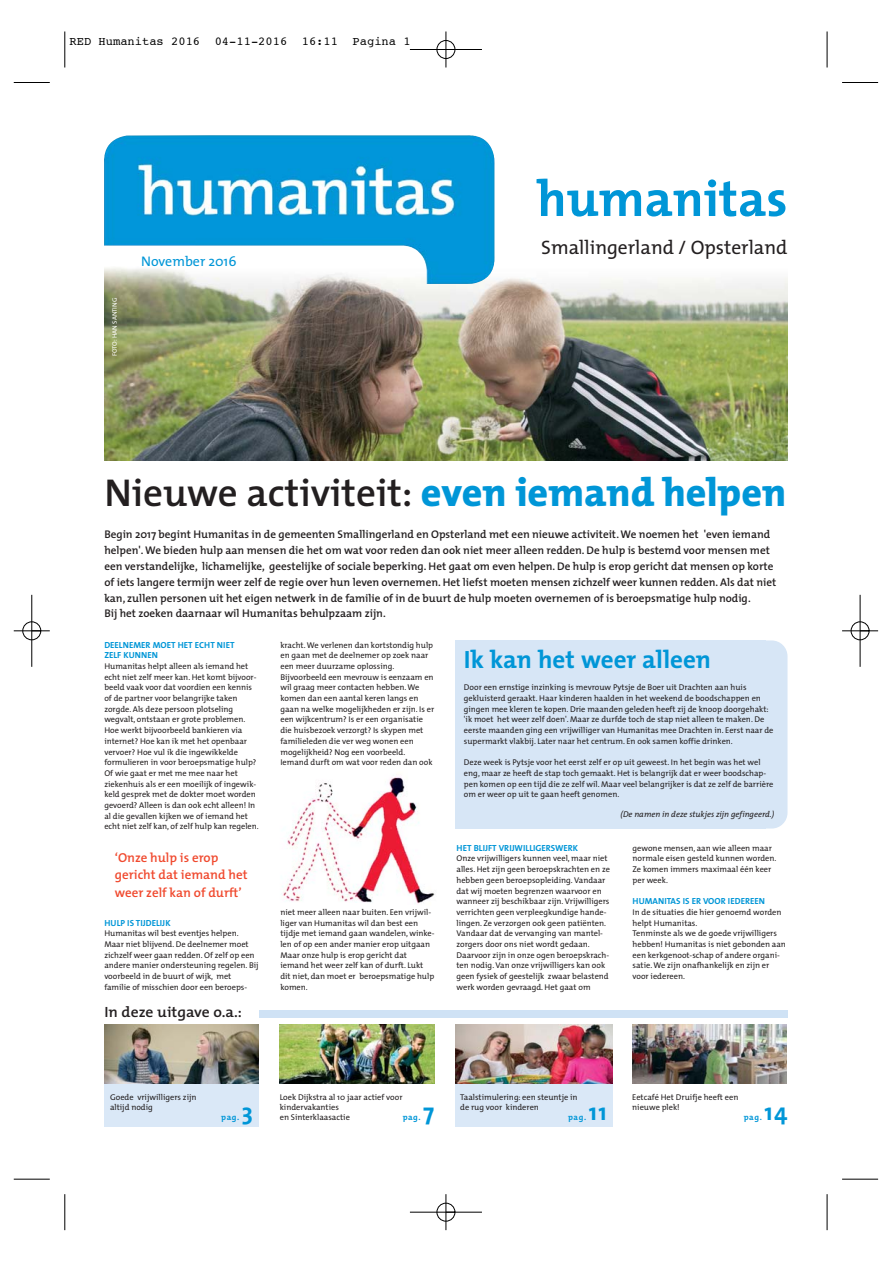
<style>
.page{position:relative;width:893px;height:1263px;background:#fff}
.page>*{position:absolute;margin:0;border:0;box-sizing:border-box;transform-origin:0 0}
.t1{font:700 51.15px "The Mix";color:#0096d7}
.t2{font:600 39px "The Mix";color:#231f20}
.t3{font:700 25.05px "The Mix";color:#0096d7}
.t4{font:700 24.15px "The Mix";color:#0096d7}
.t5{font:19.5px "The Mix";color:#231f20}
.t6{font:600 14.85px "The Mix";color:#231f20;scale:1.05 1}
.t7{font:13.95px "The Mix";color:#0096d7}
.t8{font:600 13.05px/17.7px "The Mix";color:#f0492e}
.t9{font:12.15px "Courier";color:#000}
.t10{font:600 11.1px/15.8px "The Mix";color:#231f20}
.t11{font:700 8.85px/10.6px "The Mix";color:#0096d7}
.t12{font:8.4px/10.6px "The Mix";color:#231f20}
.t13{font:italic 8.4px "The Mix";color:#231f20}
.t14{font:700 8.4px "The Mix";letter-spacing:.06em;color:#0096d7}
.t15{font:6.45px "The Mix";color:#fff}
.s1{font-weight:800;font-size:40.05px;color:#0096d7}
</style>
<div class="page">
<img style="left:104px;top:277px;width:683px;height:183px">
<img style="left:104px;top:135px;width:390px;height:149px">
<img style="left:104px;top:1024px;width:154px;height:60px">
<div style="left:104px;top:1084px;width:154px;height:42px;background:#dae8f7"></div>
<div style="left:455px;top:1084px;width:157px;height:42px;background:#dae8f7"></div>
<img style="left:280px;top:1024px;width:154px;height:60px">
<img style="left:455px;top:1024px;width:157px;height:60px">
<img style="left:632px;top:1024px;width:154px;height:60px">
<div style="left:258px;top:1010px;width:529px;height:7px;background:#cfe2f5"></div>
<div style="left:455px;top:640px;width:332px;height:189px;background:#d7e6f6;border-radius:16px"></div>
<img style="left:282px;top:776px;width:153px;height:128px">
<hr style="left:65px;top:32px;width:1px;height:36px;background:#000">
<hr style="left:14px;top:82px;width:36px;height:1px;background:#000">
<hr style="left:826px;top:32px;width:1px;height:36px;background:#000">
<hr style="left:842px;top:82px;width:36px;height:1px;background:#000">
<hr style="left:65px;top:1194px;width:1px;height:36px;background:#000">
<hr style="left:14px;top:1179px;width:36px;height:1px;background:#000">
<hr style="left:826px;top:1194px;width:1px;height:36px;background:#000">
<hr style="left:842px;top:1179px;width:36px;height:1px;background:#000">
<div style="left:436px;top:40px;width:19px;height:19px;border:1px solid #fff;border-radius:50%"></div>
<div style="left:436px;top:1203px;width:19px;height:19px;border:1px solid #fff;border-radius:50%"></div>
<div style="left:22px;top:621px;width:19px;height:19px;border:1px solid #fff;border-radius:50%"></div>
<div style="left:850px;top:621px;width:19px;height:19px;border:1px solid #fff;border-radius:50%"></div>
<hr style="left:410px;top:49px;width:72px;height:1px;background:#000">
<hr style="left:410px;top:1212px;width:72px;height:1px;background:#000">
<hr style="left:32px;top:595px;width:1px;height:72px;background:#000">
<hr style="left:859px;top:595px;width:1px;height:72px;background:#000">
<hr style="left:445px;top:32px;width:1px;height:36px;background:#000">
<hr style="left:445px;top:1194px;width:1px;height:36px;background:#000">
<hr style="left:14px;top:631px;width:36px;height:1px;background:#000">
<hr style="left:842px;top:631px;width:36px;height:1px;background:#000">
<div style="left:437px;top:40px;width:18px;height:19px;border:1px solid #000;border-radius:50%"></div>
<div style="left:437px;top:1203px;width:18px;height:18px;border:1px solid #000;border-radius:50%"></div>
<div style="left:23px;top:622px;width:18px;height:18px;border:1px solid #000;border-radius:50%"></div>
<div style="left:850px;top:622px;width:19px;height:18px;border:1px solid #000;border-radius:50%"></div>
<h3 class="t9" style="left:70px;top:36px;width:342px">RED Humanitas 2016 04-11-2016 16:11 Pagina 1</h3>
<p class="t15" style="left:112px;top:356px;width:60px;rotate:-90deg">FOTO: HAN SANTING</p>
<h3 class="t7" style="left:141px;top:255px;width:97px">November 2016</h3>
<h1 class="t1" style="left:537px;top:174px;width:252px">humanitas</h1>
<h3 class="t5" style="left:541px;top:238px;width:248px">Smallingerland / Opsterland</h3>
<h2 class="t2" style="left:104px;top:474px;width:683px">Nieuwe activiteit: <span class="s1">even iemand helpen</span></h2>
<p class="t10" style="left:104px;top:528px;width:673px">Begin 2017 begint Humanitas in de gemeenten Smallingerland en Opsterland met een nieuwe activiteit. We noemen het 'even iemand helpen'. We bieden hulp aan mensen die het om wat voor reden dan ook niet meer alleen redden. De hulp is bestemd voor mensen met een verstandelijke, lichamelijke, geestelijke of sociale beperking. Het gaat om even helpen. De hulp is erop gericht dat mensen op korte of iets langere termijn weer zelf de regie over hun leven overnemen. Het liefst moeten mensen zichzelf weer kunnen redden. Als dat niet kan, zullen personen uit het eigen netwerk in de familie of in de buurt de hulp moeten overnemen of is beroepsmatige hulp nodig.<br>Bij het zoeken daarnaar wil Humanitas behulpzaam zijn.</p>
<p class="t11" style="left:104px;top:640px;width:132px">DEELNEMER MOET HET ECHT NIET<br>ZELF KUNNEN</p>
<p class="t12" style="left:104px;top:662px;width:156px">Humanitas helpt alleen als iemand het echt niet zelf meer kan. Het komt bijvoor&shy;beeld vaak voor dat voordien een kennis of de partner voor belangrijke taken zorgde. Als deze persoon plotseling wegvalt, ontstaan er grote problemen.<br>Hoe werkt bijvoorbeeld bankieren via internet? Hoe kan ik met het openbaar vervoer? Hoe vul ik die ingewikkelde formulieren in voor beroepsmatige hulp?<br>Of wie gaat er met me mee naar het ziekenhuis als er een moeilijk of ingewik&shy;keld gesprek met de dokter moet worden gevoerd? Alleen is dan ook echt alleen! In al die gevallen kijken we of iemand het echt niet zelf kan, of zelf hulp kan regelen.</p>
<h3 class="t8" style="left:115px;top:850px;width:134px">‘Onze hulp is erop gericht dat iemand het weer zelf kan of durft’</h3>
<p class="t11" style="left:104px;top:918px;width:68px">HULP IS TIJDELIJK</p>
<p class="t12" style="left:104px;top:929px;width:156px">Humanitas wil best eventjes helpen.<br>Maar niet blijvend. De deelnemer moet zichzelf weer gaan redden. Of zelf op een andere manier ondersteuning regelen. Bij voorbeeld in de buurt of wijk, met familie of misschien door een beroeps-</p>
<h3 class="t6" style="left:104px;top:1005px;width:132px">In deze uitgave o.a.:</h3>
<p class="t12" style="left:280px;top:640px;width:155px">kracht. We verlenen dan kortstondig hulp en gaan met de deelnemer op zoek naar een meer duurzame oplossing.<br>Bijvoorbeeld een mevrouw is eenzaam en wil graag meer contacten hebben. We komen dan een aantal keren langs en gaan na welke mogelijkheden er zijn. Is er een wijkcentrum? Is er een organisatie die huisbezoek verzorgt? Is skypen met familieleden die ver weg wonen een mogelijkheid? Nog een voorbeeld.<br>Iemand durft om wat voor reden dan ook</p>
<p class="t12" style="left:280px;top:908px;width:156px">niet meer alleen naar buiten. Een vrijwil&shy;liger van Humanitas wil dan best een tijdje met iemand gaan wandelen, winke&shy;len of op een ander manier erop uitgaan Maar onze hulp is erop gericht dat iemand het weer zelf kan of durft. Lukt dit niet, dan moet er beroepsmatige hulp komen.</p>
<h3 class="t3" style="left:464px;top:648px;width:249px">Ik kan het weer alleen</h3>
<p class="t12" style="left:464px;top:683px;width:311px">Door een ernstige inzinking is mevrouw Pytsje de Boer uit Drachten aan huis gekluisterd geraakt. Haar kinderen haalden in het weekend de boodschappen en gingen mee kleren te kopen. Drie maanden geleden heeft zij de knoop doorgehakt: 'ik moet het weer zelf doen'. Maar ze durfde toch de stap niet alleen te maken. De eerste maanden ging een vrijwilliger van Humanitas mee Drachten in. Eerst naar de supermarkt vlakbij. Later naar het centrum. En ook samen koffie drinken.</p>
<p class="t12" style="left:464px;top:758px;width:311px">Deze week is Pytsje voor het eerst zelf er op uit geweest. In het begin was het wel eng, maar ze heeft de stap toch gemaakt. Het is belangrijk dat er weer boodschap&shy;pen komen op een tijd die ze zelf wil. Maar veel belangrijker is dat ze zelf de barrière om er weer op uit te gaan heeft genomen.</p>
<p class="t13" style="left:620px;top:810px;width:155px">(De namen in deze stukjes zijn gefingeerd.)</p>
<p class="t11" style="left:456px;top:844px;width:123px">HET BLIJFT VRIJWILLIGERSWERK</p>
<p class="t12" style="left:456px;top:854px;width:155px">Onze vrijwilligers kunnen veel, maar niet alles. Het zijn geen beroepskrachten en ze hebben geen beroepsopleiding. Vandaar dat wij moeten begrenzen waarvoor en wanneer zij beschikbaar zijn. Vrijwilligers verrichten geen verpleegkundige hande&shy;lingen. Ze verzorgen ook geen patiënten.<br>Vandaar dat de vervanging van mantel&shy;zorgers door ons niet wordt gedaan.<br>Daarvoor zijn in onze ogen beroepskrach&shy;ten nodig. Van onze vrijwilligers kan ook geen fysiek of geestelijk zwaar belastend werk worden gevraagd. Het gaat om</p>
<p class="t12" style="left:632px;top:844px;width:145px">gewone mensen, aan wie alleen maar normale eisen gesteld kunnen worden.<br>Ze komen immers maximaal één keer per week.</p>
<p class="t11" style="left:632px;top:897px;width:134px">HUMANITAS IS ER VOOR IEDEREEN</p>
<p class="t12" style="left:632px;top:908px;width:155px">In de situaties die hier genoemd worden helpt Humanitas.<br>Tenminste als we de goede vrijwilligers hebben! Humanitas is niet gebonden aan een kerkgenoot-schap of andere organi&shy;satie. We zijn onafhankelijk en zijn er voor iedereen.</p>
<p class="t12" style="left:110px;top:1093px;width:88px;line-height:10.2px">Goede vrijwilligers zijn altijd nodig</p>
<p class="t14" style="left:221px;top:1114px;width:20px">pag.</p>
<h3 class="t4" style="left:242px;top:1101px;width:13px">3</h3>
<p class="t12" style="left:280px;top:1093px;width:124px;line-height:10.2px">Loek Dijkstra al 10 jaar actief voor kindervakanties<br>en Sinterklaasactie</p>
<p class="t14" style="left:403px;top:1114px;width:20px">pag.</p>
<h3 class="t4" style="left:423px;top:1101px;width:13px">7</h3>
<p class="t12" style="left:460px;top:1093px;width:119px;line-height:10.2px">Taalstimulering: een steuntje in de rug voor kinderen</p>
<p class="t14" style="left:568px;top:1114px;width:20px">pag.</p>
<h3 class="t4" style="left:588px;top:1101px;width:19px">11</h3>
<p class="t12" style="left:632px;top:1093px;width:108px;line-height:10.2px">Eetcafé Het Druifje heeft een nieuwe plek!</p>
<p class="t14" style="left:743px;top:1114px;width:20px">pag.</p>
<h3 class="t4" style="left:764px;top:1101px;width:25px">14</h3>
</div>
